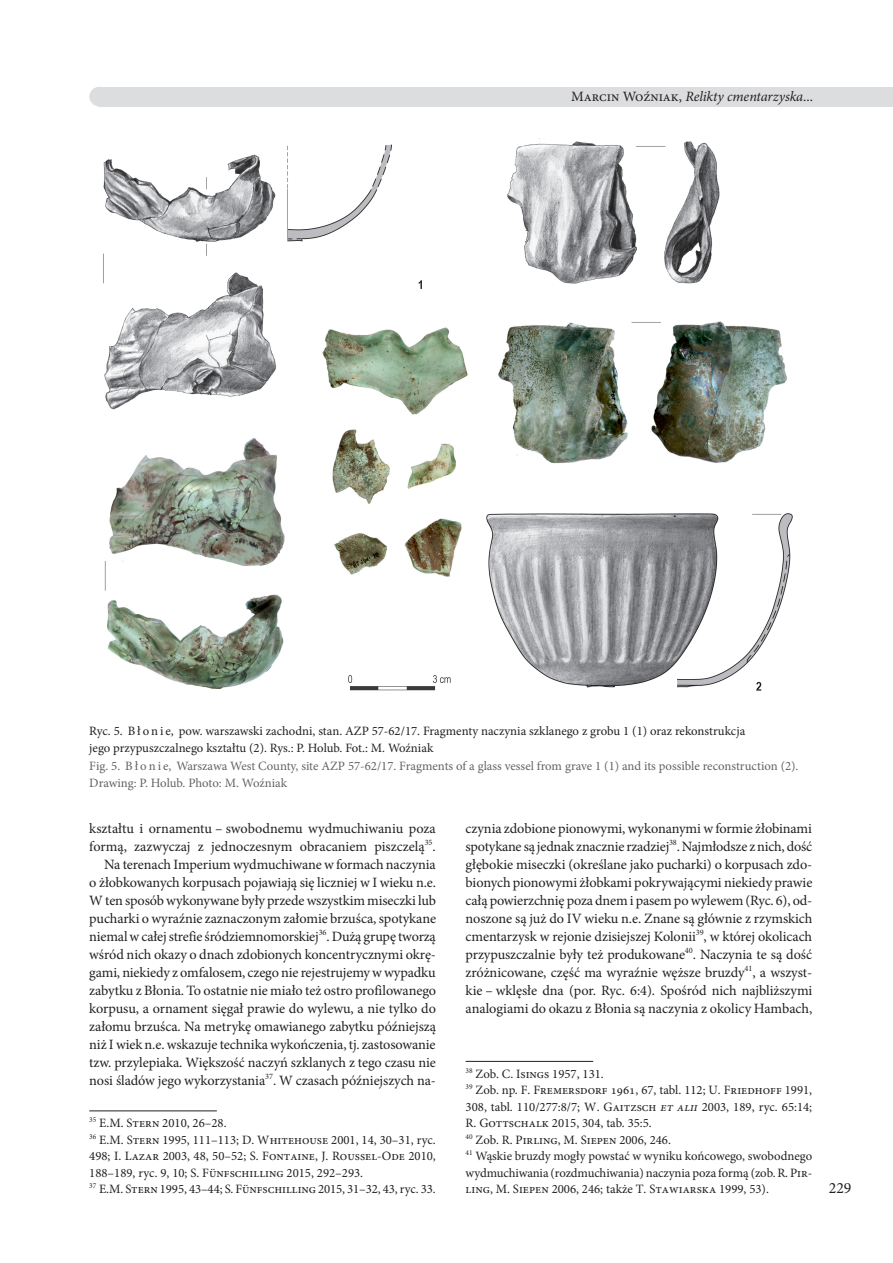
<style>
.page{position:relative;width:893px;height:1263px;background:#fff}
.page>*{position:absolute;margin:0;border:0;box-sizing:border-box;transform-origin:0 0}
.t1{font:15.75px "Minion Pro";color:#231f20}
.t2{font:14.25px/18px "Minion Pro";letter-spacing:-.01em;color:#231f20;text-align:right}
.t3{font:italic 14.25px "Minion Pro";color:#231f20}
.t4{font:12.75px/16.5px "Minion Pro";color:#231f20}
.t5{font:12.75px/16.5px "Minion Pro";color:#636366}
.s1{font-style:normal}
.s2{font-style:italic}
</style>
<div class="page">
<div style="left:99px;top:87px;width:794px;height:19px;background:#dcdddf"></div>
<div style="left:89px;top:87px;width:20px;height:19px;background:#dcdddf;border-radius:50%"></div>
<hr style="left:89px;top:1111px;width:128px;height:1px;background:#231f20">
<hr style="left:466px;top:1061px;width:127px;height:1px;background:#231f20">
<img style="left:103px;top:141px;width:690px;height:550px">
<p class="t3" style="left:571px;top:87px;width:243px"><span class="s1">Marcin Woźniak,</span> Relikty cmentarzyska<span class="s1">...</span></p>
<p class="t4" style="left:89px;top:723px;width:657px">Ryc. 5. B ł o n i e, pow. warszawski zachodni, stan. AZP 57-62/17. Fragmenty naczynia szklanego z grobu 1 (1) oraz rekonstrukcja jego przypuszczalnego kształtu (2). Rys.: P. Holub. Fot.: M. Woźniak</p>
<p class="t5" style="left:89px;top:758px;width:711px">Fig. 5. B ł o n i e, Warszawa West County, site AZP 57-62/17. Fragments of a glass vessel from grave 1 (1) and its possible reconstruction (2).<br>Drawing: P. Holub. Photo: M. Woźniak</p>
<p class="t2" style="left:89px;top:819px;width:348px">kształtu i ornamentu – swobodnemu wydmuchiwaniu poza formą, zazwyczaj z jednoczesnym obracaniem piszczelą<sup>35</sup>.<br>Na terenach Imperium wydmuchiwane w formach naczynia<br>o żłobkowanych korpusach pojawiają się liczniej w I wieku n.e.<br>W ten sposób wykonywane były przede wszystkim miseczki lub pucharki o wyraźnie zaznaczonym załomie brzuśca, spotykane niemal w całej strefie śródziemnomorskiej<sup>36</sup>. Dużą grupę tworzą wśród nich okazy o dnach zdobionych koncentrycznymi okrę&shy;gami, niekiedy z omfalosem, czego nie rejestrujemy w wypadku zabytku z Błonia. To ostatnie nie miało też ostro profilowanego korpusu, a ornament sięgał prawie do wylewu, a nie tylko do załomu brzuśca. Na metrykę omawianego zabytku późniejszą niż I wiek n.e. wskazuje technika wykończenia, tj. zastosowanie tzw. przylepiaka. Większość naczyń szklanych z tego czasu nie nosi śladów jego wykorzystania<sup>37</sup>. W czasach późniejszych na-</p>
<p class="t4" style="left:89px;top:1115px;width:348px"><sup>35</sup> E.M. Stern 2010, 26–28.<br><sup>36</sup> E.M. Stern 1995, 111–113; D. Whitehouse 2001, 14, 30–31, ryc.<br>498; I. Lazar 2003, 48, 50–52; S. Fontaine, J. Roussel-Ode 2010, 188–189, ryc. 9, 10; S. Fünfschilling 2015, 292–293.<br><sup>37</sup> E.M. Stern 1995, 43–44; S. Fünfschilling 2015, 31–32, 43, ryc. 33.</p>
<p class="t2" style="left:466px;top:819px;width:348px;text-align:justify">czynia zdobione pionowymi, wykonanymi w formie żłobinami spotykane są jednak znacznie rzadziej<sup>38</sup>. Najmłodsze z nich, dość głębokie miseczki (określane jako pucharki) o korpusach zdo&shy;bionych pionowymi żłobkami pokrywającymi niekiedy prawie całą powierzchnię poza dnem i pasem po wylewem (Ryc. 6), od&shy;noszone są już do IV wieku n.e. Znane są głównie z rzymskich cmentarzysk w rejonie dzisiejszej Kolonii<sup>39</sup>, w której okolicach przypuszczalnie były też produkowane<sup>40</sup>. Naczynia te są dość zróżnicowane, część ma wyraźnie węższe bruzdy<sup>41</sup>, a wszyst&shy;kie – wklęsłe dna (por. Ryc. 6:4). Spośród nich najbliższymi analogiami do okazu z Błonia są naczynia z okolicy Hambach,</p>
<p class="t4" style="left:466px;top:1065px;width:348px"><sup>38</sup> Zob. C. Isings 1957, 131.<br><sup>39</sup> Zob. np. F. Fremersdorf 1961, 67, tabl. 112; U. Friedhoff 1991, 308, tabl. 110/277:8/7; W. Gaitzsch <span class="s2">et alii</span> 2003, 189, ryc. 65:14; R. Gottschalk 2015, 304, tab. 35:5.<br><sup>40</sup> Zob. R. Pirling, M. Siepen 2006, 246.<br><sup>41</sup> Wąskie bruzdy mogły powstać w wyniku końcowego, swobodnego wydmuchiwania (rozdmuchiwania) naczynia poza formą (zob. R. Pir&shy;ling, M. Siepen 2006, 246; także T. Stawiarska 1999, 53).</p>
<p class="t1" style="left:829px;top:1178px;width:24px">229</p>
</div>
